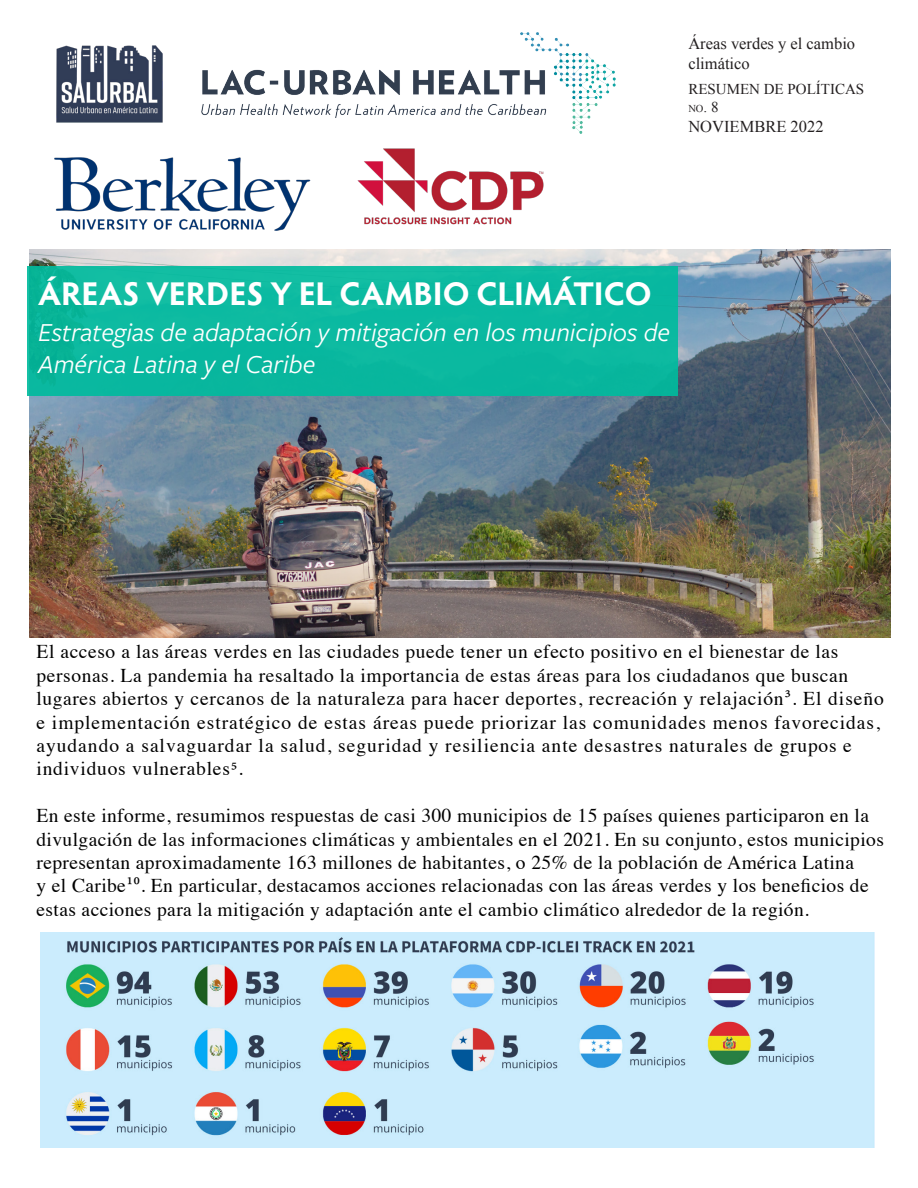
<style>
.page{position:relative;width:918px;height:1188px;background:#fff}
.page>*{position:absolute;margin:0;border:0;box-sizing:border-box;transform-origin:0 0}
.paragraph_header{font:700 33px "Hypatia Sans Pro";color:#fff}
.t1{font:italic 27px/32.4px "Freight Sans Pro";color:#fff}
.t2{font:19.5px/23.4px "Times";letter-spacing:.03em;color:#000}
.paragraph_header-2{font:16.5px/19.8px "Times New Roman";color:#231f20}
.paragraph_header-3{font:15px "Times New Roman";color:#231f20}
.paragraph_header-4{font:10.5px "Times New Roman";color:#231f20}
.s1{font-size:15px}
.s2{font-family:"Minion Pro"}
</style>
<div class="page">
<img style="left:29px;top:249px;width:861px;height:388px">
<img style="left:201px;top:32px;width:414px;height:101px">
<div style="left:27px;top:266px;width:650px;height:130px;background:#0ab9a0"></div>
<img style="left:56px;top:45px;width:107px;height:78px">
<img style="left:54px;top:157px;width:256px;height:74px">
<img style="left:357px;top:148px;width:187px;height:77px">
<img style="left:41px;top:932px;width:834px;height:216px">
<p class="paragraph_header-2" style="left:688px;top:34px;width:168px">Áreas verdes y el cambio climático</p>
<p class="paragraph_header-3" style="left:688px;top:79px;width:177px">RESUMEN DE POLÍTICAS</p>
<p class="paragraph_header-4" style="left:688px;top:101px;width:32px">no <span class="s1">. 8</span></p>
<p class="paragraph_header-2" style="left:688px;top:116px;width:137px">NOVIEMBRE 2022</p>
<p class="paragraph_header" style="left:38px;top:270px;width:615px">ÁREAS VERDES Y EL CAMBIO CLIMÁTICO</p>
<p class="t1" style="left:38px;top:314px;width:634px">Estrategias de adaptación y mitigación en los municipios de<br>América Latina y el Caribe</p>
<p class="t2" style="left:37px;top:638px;width:849px">El acceso a las áreas verdes en las ciudades puede tener un efecto positivo en el bienestar de las personas. La pandemia ha resaltado la importancia de estas áreas para los ciudadanos que buscan lugares abiertos y cercanos de la naturaleza para hacer deportes, recreación y relajación<span class="s2">3</span>. El diseño e implementación estratégico de estas áreas puede priorizar las comunidades menos favorecidas, ayudando a salvaguardar la salud, seguridad y resiliencia ante desastres naturales de grupos e individuos vulnerables<span class="s2">5</span>.</p>
<p class="t2" style="left:37px;top:802px;width:849px">En este informe, resumimos respuestas de casi 300 municipios de 15 países quienes participaron en la divulgación de las informaciones climáticas y ambientales en el 2021. En su conjunto, estos municipios representan aproximadamente 163 millones de habitantes, o 25% de la población de América Latina<br>y el Caribe<span class="s2">10</span>. En particular, destacamos acciones relacionadas con las áreas verdes y los beneficios de estas acciones para la mitigación y adaptación ante el cambio climático alrededor de la región.</p>
</div>
